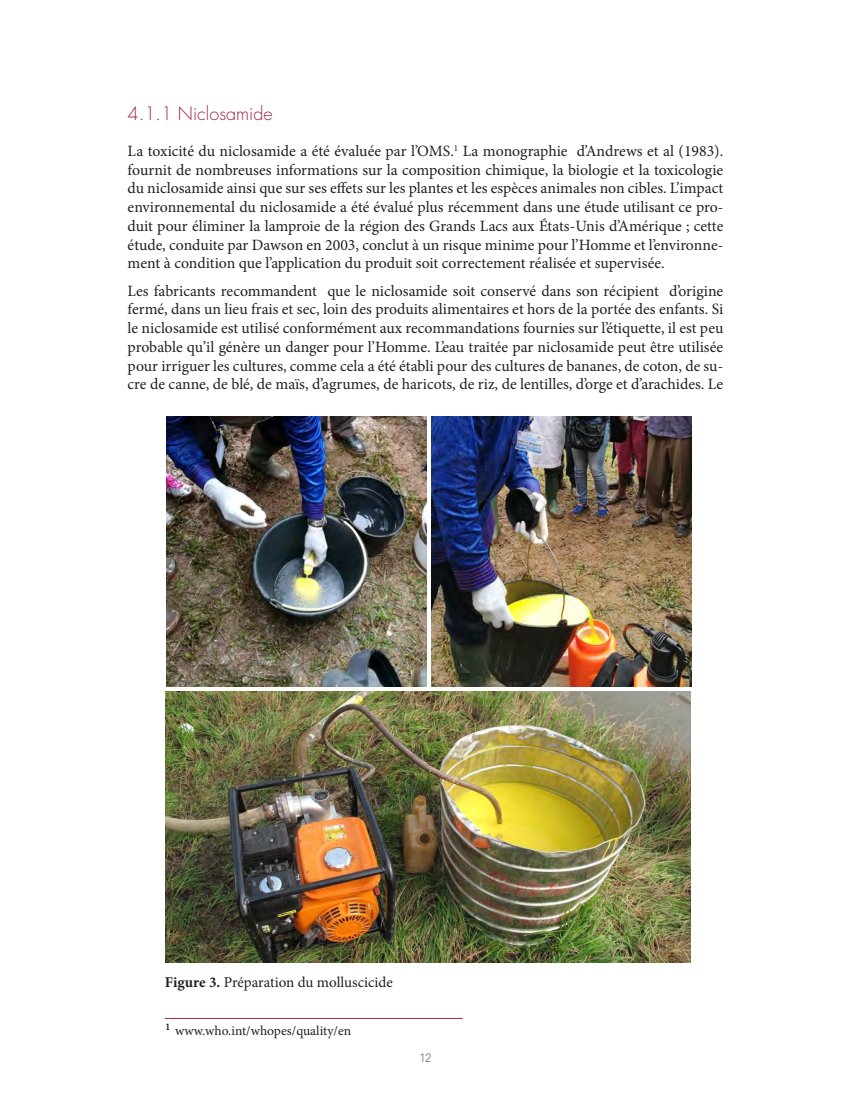
<style>
.page{position:relative;width:851px;height:1106px;background:#fff}
.page>*{position:absolute;margin:0;border:0;box-sizing:border-box;transform-origin:0 0}
.t1{font:300 18px "Futura";color:#a22842}
.Corps_de_texte_plain{font:15.75px/18.8px "Minion Pro";color:#231f20;text-align:justify}
.Figures_et_tables_le{font:15px "Minion Pro";color:#231f20}
.t2{font:13.5px "Minion Pro";color:#231f20}
.t3{font:100 condensed 12px "Helvetica Neue";color:#231f20}
.s1{font-weight:700}
.s2{font-size:18px}
</style>
<div class="page">
<img style="left:166px;top:692px;width:524px;height:270px">
<img style="left:167px;top:417px;width:259px;height:270px">
<img style="left:432px;top:417px;width:259px;height:270px">
<hr style="left:165px;top:1018px;width:297px;height:1px;background:#a22842">
<p class="t1" style="left:128px;top:103px;width:146px">4.1.1 Niclosamide</p>
<p class="Corps_de_texte_plain" style="left:128px;top:141px;width:597px">La toxicité du niclosamide a été évaluée par l’OMS.<sup>1</sup> La monographie d’Andrews et al (1983). fournit de nombreuses informations sur la composition chimique, la biologie et la toxicologie du niclosamide ainsi que sur ses effets sur les plantes et les espèces animales non cibles. L’impact environnemental du niclosamide a été évalué plus récemment dans une étude utilisant ce pro&shy;duit pour éliminer la lamproie de la région des Grands Lacs aux États-Unis d’Amérique ; cette étude, conduite par Dawson en 2003, conclut à un risque minime pour l’Homme et l’environne&shy;ment à condition que l’application du produit soit correctement réalisée et supervisée.</p>
<p class="Corps_de_texte_plain" style="left:128px;top:281px;width:597px">Les fabricants recommandent que le niclosamide soit conservé dans son récipient d’origine fermé, dans un lieu frais et sec, loin des produits alimentaires et hors de la portée des enfants. Si le niclosamide est utilisé conformément aux recommandations fournies sur l’étiquette, il est peu probable qu’il génère un danger pour l’Homme. L’eau traitée par niclosamide peut être utilisée pour irriguer les cultures, comme cela a été établi pour des cultures de bananes, de coton, de su&shy;cre de canne, de blé, de maïs, d’agrumes, de haricots, de riz, de lentilles, d’orge et d’arachides. Le</p>
<p class="Figures_et_tables_le" style="left:165px;top:972px;width:229px"><span class="s1">Figure 3.</span> Préparation du molluscicide</p>
<p class="t2" style="left:165px;top:1021px;width:188px"><span class="s2">1</span> www.who.int/whopes/quality/en</p>
<p class="t3" style="left:420px;top:1050px;width:13px">12</p>
</div>
